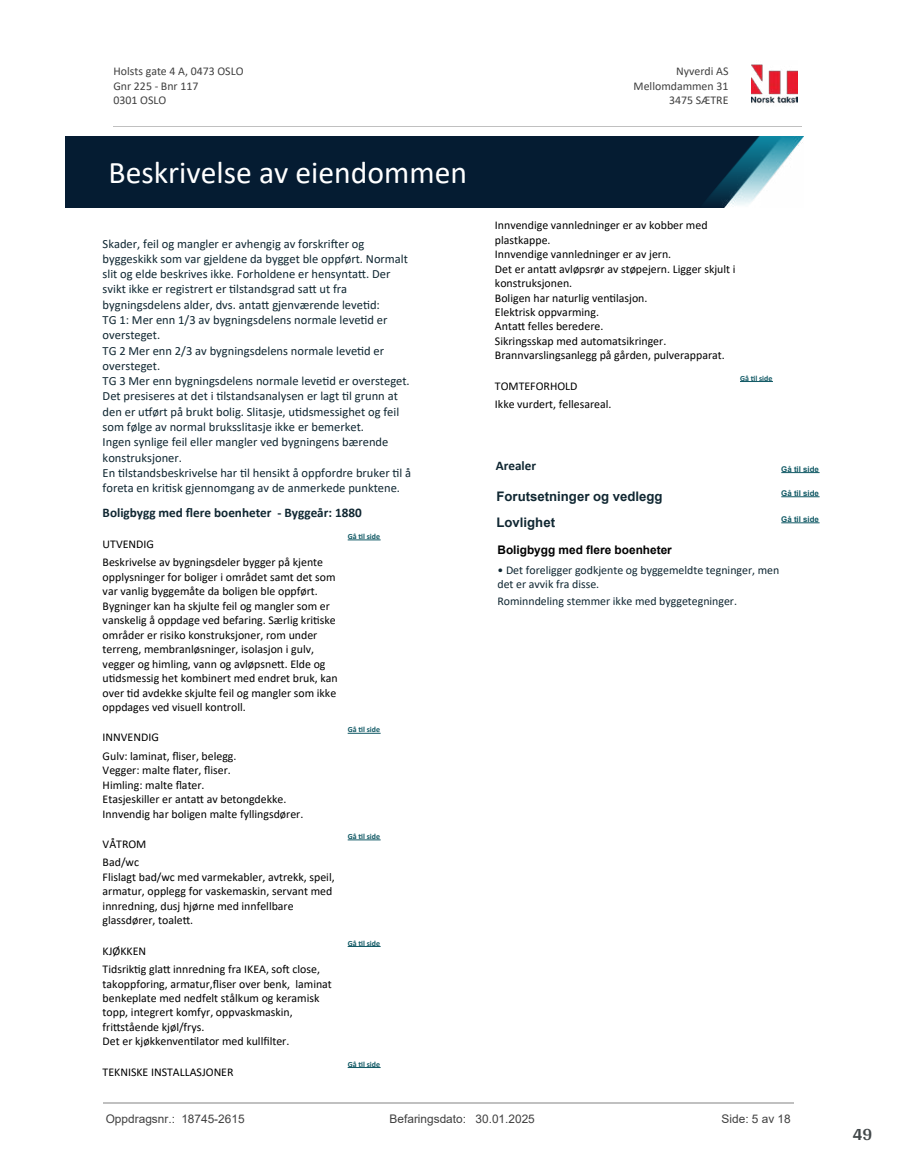
<style>
.page{position:relative;width:915px;height:1172px;background:#fff}
.page>*{position:absolute;margin:0;border:0;box-sizing:border-box;transform-origin:0 0}
.t1{font:31.65px "Calibri";color:#fff}
.t2{font:700 18px "Arya";color:#414749}
.t3{font:700 13.2px "Calibri";color:#102732}
.t4{font:700 13.2px/26.1px "Arial";color:#102732}
.t5{font:12.45px/15.3px "Calibri";color:#102732}
.t6{font:11.85px/14.4px "Calibri";color:#000}
.t7{font:11.85px/14.4px "Calibri";color:#102732}
.t8{font:11.85px/14.5px "Calibri";color:#404040}
.t9{font:11.85px "Arial";color:#404040}
.t10{font:700 11.85px "Arial";color:#000}
.t11{font:700 7.95px "Calibri";color:#115965}
.t12{font:700 7.95px "Arial";color:#115965}
</style>
<div class="page">
<hr style="left:347px;top:540px;width:33px;height:1px;background:#115965">
<hr style="left:347px;top:733px;width:33px;height:1px;background:#115965">
<hr style="left:347px;top:840px;width:33px;height:1px;background:#115965">
<hr style="left:347px;top:946px;width:33px;height:1px;background:#115965">
<hr style="left:347px;top:1067px;width:33px;height:1px;background:#115965">
<hr style="left:781px;top:472px;width:38px;height:1px;background:#115965">
<hr style="left:739px;top:381px;width:33px;height:1px;background:#115965">
<hr style="left:781px;top:522px;width:38px;height:1px;background:#115965">
<hr style="left:781px;top:496px;width:38px;height:1px;background:#115965">
<img style="left:751px;top:64px;width:46px;height:40px">
<hr style="left:113px;top:127px;width:688px;height:1px;background:#c0c0c0">
<img style="left:65px;top:137px;width:738px;height:71px">
<hr style="left:103px;top:1102px;width:690px;height:1px;background:#c0c0c0">
<p class="t8" style="left:113px;top:64px;width:131px">Holsts gate 4 A, 0473 OSLO<br>Gnr 225 - Bnr 117<br>0301 OSLO</p>
<p class="t8" style="left:676px;top:64px;width:54px">Nyverdi AS</p>
<p class="t8" style="left:633px;top:78px;width:96px">Mellomdammen 31</p>
<p class="t8" style="left:669px;top:93px;width:61px">3475 SÆTRE</p>
<h1 class="t1" style="left:109px;top:150px;width:360px">Beskrivelse av eiendommen</h1>
<p class="t5" style="left:103px;top:235px;width:310px">Skader, feil og mangler er avhengig av forskri昀琀er og byggeskikk som var gjeldene da bygget ble oppført. Normalt slit og elde beskrives ikke. Forholdene er hensynta琀琀. Der svikt ikke er registrert er 琀椀lstandsgrad sa琀琀 ut fra bygningsdelens alder, dvs. anta琀琀 gjenværende leve琀椀d:<br>TG 1: Mer enn 1/3 av bygningsdelens normale leve琀椀d er oversteget.<br>TG 2 Mer enn 2/3 av bygningsdelens normale leve琀椀d er oversteget.<br>TG 3 Mer enn bygningsdelens normale leve琀椀d er oversteget.<br>Det presiseres at det i 琀椀lstandsanalysen er lagt 琀椀l grunn at den er u琀昀ørt på brukt bolig. Slitasje, u琀椀dsmessighet og feil som følge av normal bruksslitasje ikke er bemerket.<br>Ingen synlige feil eller mangler ved bygningens bærende konstruksjoner.<br>En 琀椀lstandsbeskrivelse har 琀椀l hensikt å oppfordre bruker 琀椀l å foreta en kri琀椀sk gjennomgang av de anmerkede punktene.</p>
<p class="t3" style="left:103px;top:504px;width:260px">Boligbygg med 昀氀ere boenheter - Byggeår: 1880</p>
<p class="t6" style="left:103px;top:537px;width:53px">UTVENDIG</p>
<p class="t11" style="left:347px;top:531px;width:34px">Gå 琀椀l side</p>
<p class="t6" style="left:103px;top:555px;width:237px">Beskrivelse av bygningsdeler bygger på kjente opplysninger for boliger i området samt det som var vanlig byggemåte da boligen ble oppført.<br>Bygninger kan ha skjulte feil og mangler som er vanskelig å oppdage ved befaring. Særlig kri琀椀ske områder er risiko konstruksjoner, rom under terreng, membranløsninger, isolasjon i gulv, vegger og himling, vann og avløpsne琀琀. Elde og<br>u琀椀dsmessig het kombinert med endret bruk, kan over 琀椀d avdekke skjulte feil og mangler som ikke oppdages ved visuell kontroll.</p>
<p class="t6" style="left:103px;top:730px;width:58px">INNVENDIG</p>
<p class="t6" style="left:103px;top:748px;width:202px">Gulv: laminat, 昀氀iser, belegg.<br>Vegger: malte 昀氀ater, 昀氀iser.<br>Himling: malte 昀氀ater.<br>Etasjeskiller er anta琀琀 av betongdekke.<br>Innvendig har boligen malte fyllingsdører.</p>
<p class="t6" style="left:103px;top:836px;width:45px">VÅTROM</p>
<p class="t6" style="left:103px;top:855px;width:233px">Bad/wc<br>Flislagt bad/wc med varmekabler, avtrekk, speil, armatur, opplegg for vaskemaskin, servant med innredning, dusj hjørne med innfellbare glassdører, toale琀琀.</p>
<p class="t6" style="left:103px;top:943px;width:45px">KJØKKEN</p>
<p class="t6" style="left:103px;top:961px;width:231px">Tidsrik琀椀g gla琀琀 innredning fra IKEA, so昀琀 close, takoppforing, armatur,昀氀iser over benk, laminat benkeplate med nedfelt stålkum og keramisk topp, integrert komfyr, oppvaskmaskin,<br>fri琀琀stående kjøl/frys.<br>Det er kjøkkenven琀椀lator med kull昀椀lter.</p>
<p class="t6" style="left:103px;top:1064px;width:132px">TEKNISKE INSTALLASJONER</p>
<p class="t11" style="left:347px;top:724px;width:34px">Gå 琀椀l side</p>
<p class="t11" style="left:347px;top:831px;width:34px">Gå 琀椀l side</p>
<p class="t11" style="left:347px;top:937px;width:34px">Gå 琀椀l side</p>
<p class="t11" style="left:347px;top:1058px;width:34px">Gå 琀椀l side</p>
<p class="t6" style="left:495px;top:218px;width:242px">Innvendige vannledninger er av kobber med plastkappe.<br>Innvendige vannledninger er av jern.<br>Det er anta琀琀 avløpsrør av støpejern. Ligger skjult i konstruksjonen.<br>Boligen har naturlig ven琀椀lasjon.<br>Elektrisk oppvarming.<br>Anta琀琀 felles beredere.<br>Sikringsskap med automatsikringer.<br>Brannvarslingsanlegg på gården, pulverapparat.</p>
<p class="t6" style="left:495px;top:378px;width:84px">TOMTEFORHOLD</p>
<p class="t11" style="left:739px;top:372px;width:34px">Gå 琀椀l side</p>
<p class="t6" style="left:495px;top:397px;width:118px">Ikke vurdert, fellesareal.</p>
<p class="t3" style="left:495px;top:456px;width:42px">Arealer</p>
<p class="t12" style="left:781px;top:463px;width:39px">Gå til side</p>
<p class="t12" style="left:781px;top:487px;width:39px">Gå til side</p>
<p class="t4" style="left:496px;top:483px;width:167px">Forutsetninger og vedlegg<br>Lovlighet</p>
<p class="t10" style="left:497px;top:541px;width:176px">Boligbygg med flere boenheter</p>
<p class="t7" style="left:497px;top:562px;width:283px">• Det foreligger godkjente og byggemeldte tegninger, men det er avvik fra disse.</p>
<p class="t7" style="left:497px;top:594px;width:241px">Rominndeling stemmer ikke med byggetegninger.</p>
<p class="t12" style="left:781px;top:514px;width:39px">Gå til side</p>
<p class="t9" style="left:106px;top:1111px;width:140px">Oppdragsnr.: 18745-2615</p>
<p class="t9" style="left:389px;top:1111px;width:147px">Befaringsdato: 30.01.2025</p>
<p class="t9" style="left:721px;top:1111px;width:71px">Side: 5 av 18</p>
<h2 class="t2" style="left:852px;top:1123px;width:21px">49</h2>
</div>
